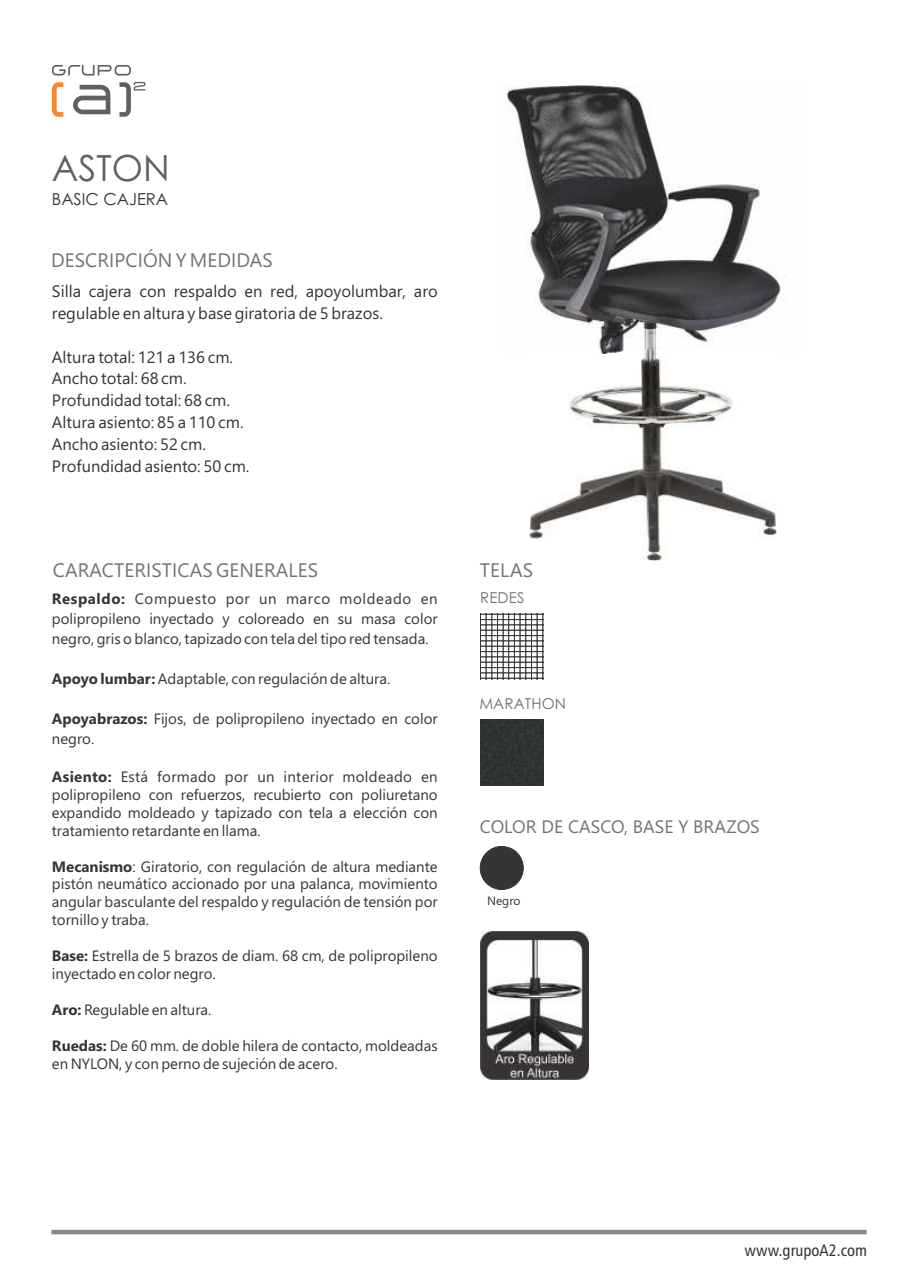
<style>
.page{position:relative;width:918px;height:1265px;background:#fff}
.page>*{position:absolute;margin:0;border:0;box-sizing:border-box;transform-origin:0 0}
.t1{font:36px "Century Gothic";color:#606062}
.t2{font:19.5px "Segoe UI";letter-spacing:.005em;color:#727376}
.t3{font:18px "Segoe UI";color:#727376}
.t4{font:16.5px/21.9px "Segoe UI";color:#373435}
.t5{font:16.5px "Humanist 777 BT Roman Condensed B";color:#373435}
.t6{font:16.5px "Century Gothic";color:#373435}
.t7{font:15px/18px "Segoe UI";color:#373435;text-align:justify}
.t8{font:15px "Century Gothic";letter-spacing:.005em;color:#727376}
.t9{font:12px "Segoe UI";color:#373435}
.s1{font-weight:700}
</style>
<div class="page">
<svg style="left:52px;top:82px;width:11px;height:35px"></svg>
<svg style="left:73px;top:82px;width:72px;height:35px"></svg>
<svg style="left:52px;top:65px;width:79px;height:11px"></svg>
<hr style="left:52px;top:1230px;width:814px;height:4px;background:#848688">
<img style="left:507px;top:86px;width:274px;height:262px">
<img style="left:530px;top:348px;width:246px;height:212px">
<svg style="left:480px;top:613px;width:64px;height:66px"></svg>
<div style="left:480px;top:719px;width:63px;height:66px;background:#2f3333"></div>
<div style="left:480px;top:846px;width:43px;height:43px;background:#373435;border:1px solid #373435;border-radius:50%"></div>
<img style="left:481px;top:931px;width:108px;height:148px">
<h1 class="t1" style="left:52px;top:154px;width:119px">ASTON</h1>
<p class="t6" style="left:52px;top:193px;width:118px">BASIC CAJERA</p>
<h2 class="t2" style="left:51px;top:252px;width:223px">DESCRIPCIÓN Y MEDIDAS</h2>
<p class="t4" style="left:52px;top:281px;width:387px">Silla cajera con respaldo en red, apoyolumbar, aro regulable en altura y base giratoria de 5 brazos.</p>
<p class="t4" style="left:52px;top:347px;width:183px">Altura total: 121 a 136 cm.</p>
<p class="t4" style="left:52px;top:391px;width:180px">Profundidad total: 68 cm.</p>
<p class="t4" style="left:52px;top:435px;width:199px">Ancho asiento: 52 cm.<br>Profundidad asiento: 50 cm.</p>
<p class="t4" style="left:52px;top:369px;width:136px">Ancho total: 68 cm.</p>
<p class="t4" style="left:52px;top:413px;width:193px">Altura asiento: 85 a 110 cm.</p>
<h2 class="t2" style="left:53px;top:563px;width:267px">CARACTERISTICAS GENERALES</h2>
<p class="t7" style="left:52px;top:590px;width:387px;line-height:20px"><span class="s1">Respaldo:</span> Compuesto por un marco moldeado en polipropileno inyectado y coloreado en su masa color negro, gris o blanco, tapizado con tela del tipo red tensada.</p>
<p class="t7" style="left:52px;top:671px;width:340px"><span class="s1">Apoyo lumbar:</span> Adaptable, con regulación de altura.</p>
<p class="t7" style="left:52px;top:710px;width:387px;line-height:20px"><span class="s1">Apoyabrazos:</span> Fijos, de polipropileno inyectado en color negro.</p>
<p class="t7" style="left:52px;top:769px;width:387px"><span class="s1">Asiento:</span> Está formado por un interior moldeado en polipropileno con refuerzos, recubierto con poliuretano expandido moldeado y tapizado con tela a elección con tratamiento retardante en llama.</p>
<p class="t7" style="left:52px;top:858px;width:387px"><span class="s1">Mecanismo</span>: Giratorio, con regulación de altura mediante pistón neumático accionado por una palanca, movimiento angular basculante del respaldo y regulación de tensión por tornillo y traba.</p>
<p class="t7" style="left:52px;top:948px;width:387px"><span class="s1">Base:</span> Estrella de 5 brazos de diam. 68 cm, de polipropileno inyectado en color negro.</p>
<p class="t7" style="left:52px;top:1002px;width:161px"><span class="s1">Aro:</span> Regulable en altura.</p>
<p class="t7" style="left:52px;top:1038px;width:387px"><span class="s1">Ruedas:</span> De 60 mm. de doble hilera de contacto, moldeadas en NYLON, y con perno de sujeción de acero.</p>
<h2 class="t2" style="left:480px;top:563px;width:55px">TELAS</h2>
<p class="t8" style="left:480px;top:591px;width:46px">REDES</p>
<p class="t8" style="left:479px;top:697px;width:88px">MARATHON</p>
<p class="t3" style="left:480px;top:819px;width:282px">COLOR DE CASCO, BASE Y BRAZOS</p>
<p class="t9" style="left:487px;top:896px;width:35px">Negro</p>
<p class="t5" style="left:745px;top:1243px;width:124px">www.grupoA2.com</p>
</div>
